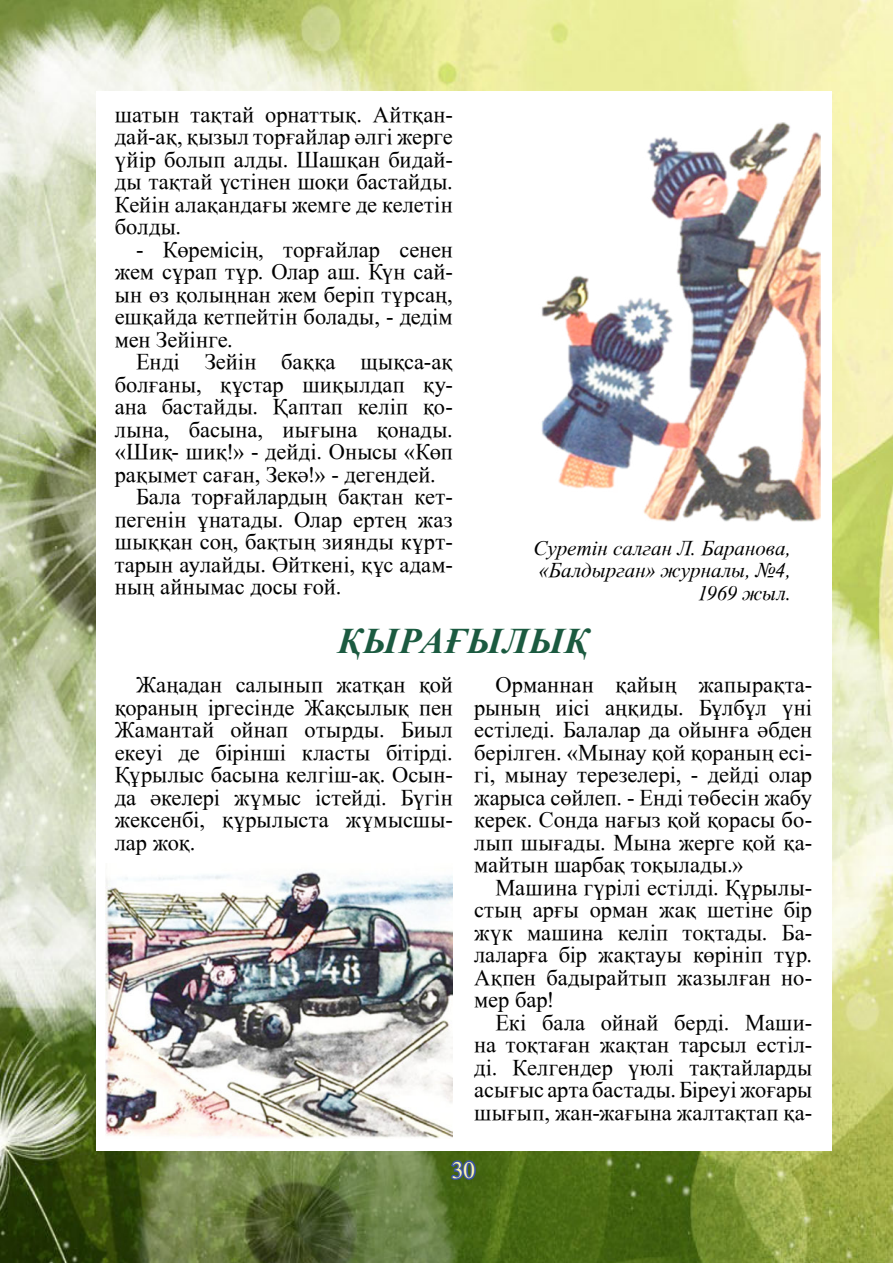
<style>
.page{position:relative;width:893px;height:1263px;background:#fff}
.page>*{position:absolute;margin:0;border:0;box-sizing:border-box;transform-origin:0 0}
.t1{font:italic 700 36px "Times New Roman";letter-spacing:.025em;color:#1b5a40}
.t2{font:24px "Times New Roman KZ";color:#fcf6ae}
.t3{font:22.5px/22.5px "Times New Roman KZ";letter-spacing:.005em;color:#000;text-align:justify}
.t4{font:21px/22.5px "Times New Roman KZ Italic";color:#000;text-align:right}
</style>
<div class="page">
<img style="left:0;top:0;width:893px;height:1263px">
<svg style="left:449px;top:1158px;width:29px;height:23px"></svg>
<div style="left:96px;top:91px;width:735px;height:1059px;background:#fff"></div>
<img style="left:541px;top:122px;width:280px;height:400px">
<img style="left:105px;top:872px;width:348px;height:266px">
<p class="t3" style="left:115px;top:103px;width:340px">шатын тақтай орнаттық. Айтқан&shy;дай-ақ, қызыл торғайлар әлгі жерге үйір болып алды. Шашқан бидай&shy;ды тақтай үстінен шоқи бастайды.<br>Кейін алақандағы жемге де келетін болды.</p>
<p class="t3" style="left:115px;top:238px;width:340px;text-indent:21px">- Көремісің, торғайлар сенен жем сұрап тұр. Олар аш. Күн сай&shy;ын өз қолыңнан жем беріп тұрсаң, ешқайда кетпейтін болады, - дедім мен Зейінге.</p>
<p class="t3" style="left:136px;top:350px;width:318px">Енді Зейін баққа щықса-ақ</p>
<p class="t3" style="left:115px;top:373px;width:340px">болғаны, құстар шиқылдап қу-</p>
<p class="t3" style="left:115px;top:395px;width:340px">ана бастайды. Қаптап келіп қо-</p>
<p class="t3" style="left:115px;top:418px;width:340px">лына, басына, иығына қонады.</p>
<p class="t3" style="left:115px;top:440px;width:340px">«Шиқ- шиқ!» - дейді. Онысы «Көп</p>
<p class="t3" style="left:115px;top:463px;width:322px">рақымет саған, Зекә!» - дегендей.</p>
<p class="t3" style="left:136px;top:485px;width:318px">Бала торғайлардың бақтан кет-</p>
<p class="t3" style="left:115px;top:508px;width:340px">пегенін ұнатады. Олар ертең жаз</p>
<p class="t3" style="left:115px;top:530px;width:340px">шыққан соң, бақтың зиянды кұрт-</p>
<p class="t3" style="left:115px;top:553px;width:340px">тарын аулайды. Өйткені, құс адам-</p>
<p class="t3" style="left:115px;top:575px;width:228px">ның айнымас досы ғой.</p>
<p class="t4" style="left:533px;top:536px;width:259px">Суретін салған Л. Баранова, «Балдырған» журналы, №4,<br>1969 жыл.</p>
<h1 class="t1" style="left:338px;top:615px;width:253px">ҚыраҒыЛыҚ</h1>
<p class="t3" style="left:115px;top:673px;width:340px;text-indent:21px">Жаңадан салынып жатқан қой қораның іргесінде Жақсылық пен Жамантай ойнап отырды. Биыл екеуі де бірінші класты бітірді.<br>Құрылыс басына келгіш-ақ. Осын&shy;да әкелері жұмыс істейді. Бүгін жексенбі, құрылыста жұмысшы&shy;лар жоқ.</p>
<p class="t3" style="left:474px;top:673px;width:340px;text-indent:21px">Орманнан қайың жапырақта&shy;рының иісі аңқиды. Бұлбұл үні естіледі. Балалар да ойынға әбден берілген. «Мынау қой қораның есі&shy;гі, мынау терезелері, - дейді олар жарыса сөйлеп. - Енді төбесін жабу керек. Сонда нағыз қой қорасы бо&shy;лып шығады. Мына жерге қой қа&shy;майтын шарбақ тоқылады.»</p>
<p class="t3" style="left:474px;top:875px;width:340px;text-indent:21px">Машина гүрілі естілді. Құрылы&shy;стың арғы орман жақ шетіне бір жүк машина келіп тоқтады. Ба&shy;лаларға бір жақтауы көрініп тұр.<br>Ақпен бадырайтып жазылған но&shy;мер бар!</p>
<p class="t3" style="left:474px;top:1010px;width:340px;text-indent:21px">Екі бала ойнай берді. Маши&shy;на тоқтаған жақтан тарсыл естіл&shy;ді. Келгендер үюлі тақтайларды асығыс арта бастады. Біреуі жоғары шығып, жан-жағына жалтақтап қа-</p>
<p class="t2" style="left:452px;top:1154px;width:25px">30</p>
</div>
